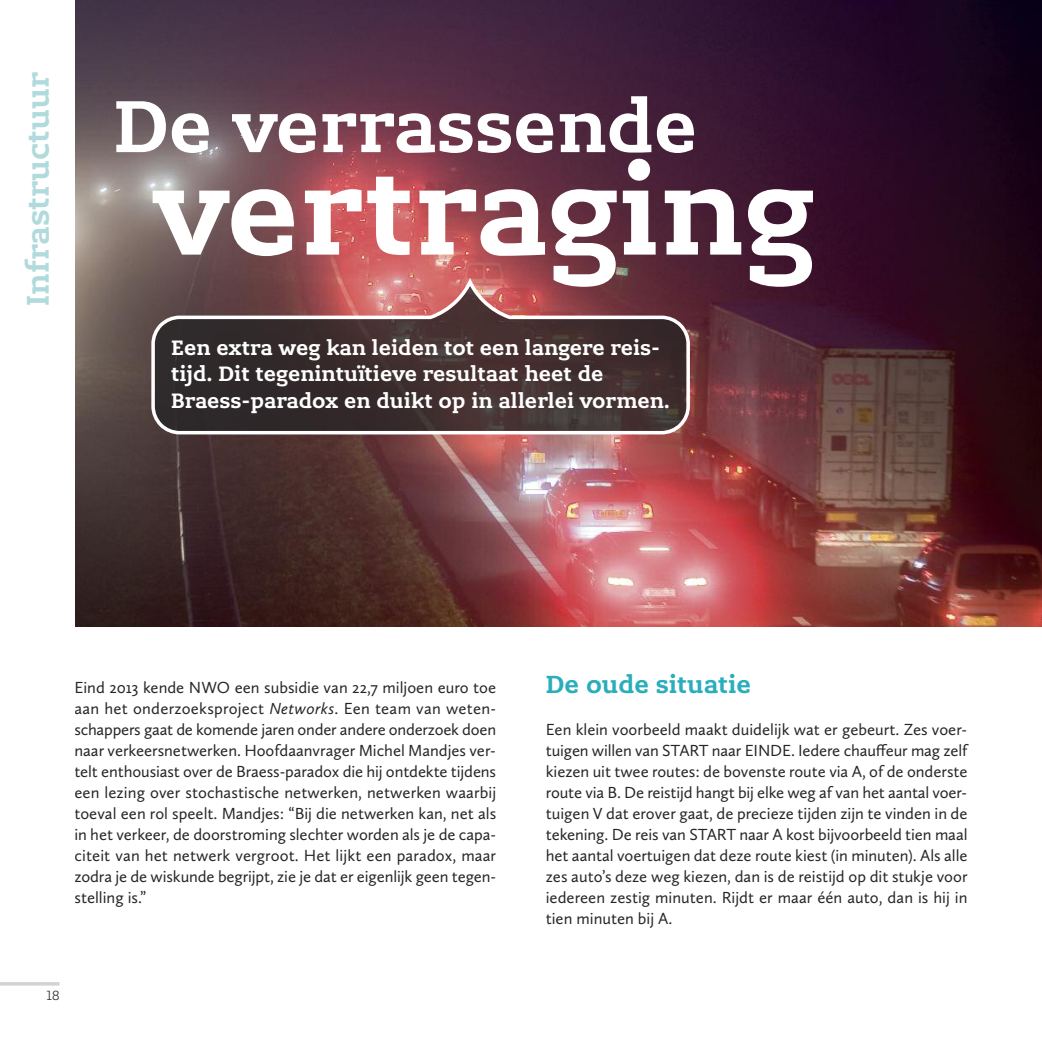
<style>
.page{position:relative;width:1042px;height:1042px;background:#fff}
.page>*{position:absolute;margin:0;border:0;box-sizing:border-box;transform-origin:0 0}
.t1{font:700 122.33px "Lev Serif";color:#fff}
.t2{font:700 72.62px "Lev Serif";color:#fff}
.t3{font:700 31.15px "Lev Serif";color:#b1dadc}
.t4{font:700 24.5px "Lev Serif";color:#2aadbc}
.t5{font:700 20.65px/26.2px "Lev Serif";color:#fff}
.t6{font:16.62px/21px "Calluna Sans";color:#272627;text-align:justify}
.t7{font:300 13.12px "Lev Serif";color:#272627}
.s1{font-style:italic}
</style>
<div class="page">
<img style="left:75px;top:0;width:967px;height:627px">
<svg style="left:151px;top:278px;width:539px;height:156px;background:#593f40"></svg>
<hr style="left:0;top:982px;width:60px;height:3px;background:#d3d3d4">
<h3 class="t3" style="left:27px;top:306px;width:235px;rotate:-90deg">Infrastructuur</h3>
<h2 class="t2" style="left:113px;top:101px;width:586px">De verrassende</h2>
<h1 class="t1" style="left:154px;top:169px;width:662px">vertraging</h1>
<p class="t5" style="left:171px;top:337px;width:500px">Een extra weg kan leiden tot een langere reis&shy;tijd. Dit tegenintuïtieve resultaat heet de<br>Braess-paradox en duikt op in allerlei vormen.</p>
<p class="t6" style="left:74px;top:679px;width:423px">Eind 2013 kende NWO een subsidie van 22,7 miljoen euro toe aan het onderzoeksproject <span class="s1">Networks</span>. Een team van weten&shy;schappers gaat de komende jaren onder andere onderzoek doen naar verkeersnetwerken. Hoofdaanvrager Michel Mandjes ver&shy;telt enthousiast over de Braess-paradox die hij ontdekte tijdens een lezing over stochastische netwerken, netwerken waarbij toeval een rol speelt. Mandjes: “Bij die netwerken kan, net als in het verkeer, de doorstroming slechter worden als je de capa&shy;citeit van het netwerk vergroot. Het lijkt een paradox, maar zodra je de wiskunde begrijpt, zie je dat er eigenlijk geen tegen&shy;stelling is.”</p>
<h3 class="t4" style="left:546px;top:676px;width:207px">De oude situatie</h3>
<p class="t6" style="left:546px;top:721px;width:423px">Een klein voorbeeld maakt duidelijk wat er gebeurt. Zes voer&shy;tuigen willen van START naar EINDE. Iedere chauffeur mag zelf kiezen uit twee routes: de bovenste route via A, of de onderste route via B. De reistijd hangt bij elke weg af van het aantal voer&shy;tuigen V dat erover gaat, de precieze tijden zijn te vinden in de tekening. De reis van START naar A kost bijvoorbeeld tien maal het aantal voertuigen dat deze route kiest (in minuten). Als alle zes auto’s deze weg kiezen, dan is de reistijd op dit stukje voor iedereen zestig minuten. Rijdt er maar één auto, dan is hij in tien minuten bij A.</p>
<p class="t7" style="left:45px;top:990px;width:16px">18</p>
</div>
